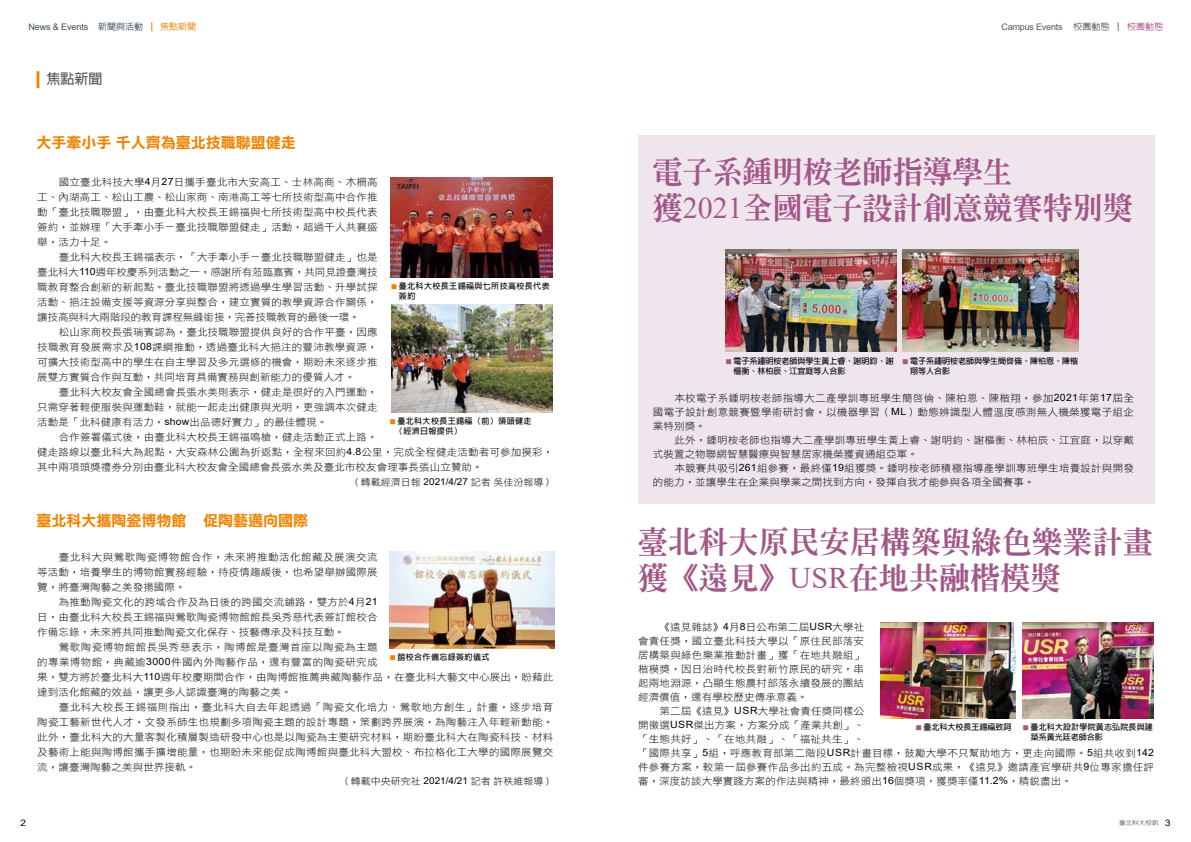
<style>
.page{position:relative;width:1191px;height:842px;background:#fff}
.page>*{position:absolute;margin:0;border:0;box-sizing:border-box;transform-origin:0 0}
.t1{font:800 30px/36px "Inn Ming";letter-spacing:.005em;color:#a35789}
.t2{font:15px "DF Li Hei Bd WIN BF";color:#f08300}
.t3{font:700 14px "Lin Gothic";color:#595757}
.t4{font:10px/15px "DF Li Hei Lt WIN BF";letter-spacing:.015em;color:#000;text-align:justify;scale:1.05 1}
.t5{font:9.5px "DF Li Hei Lt WIN BF";color:#000;scale:1.05 1}
.t6{font:9px "Arial";letter-spacing:-.01em;color:#3b4d57}
.t7{font:9px "Arial";letter-spacing:-.02em;color:#595757}
.t8{font:500 9px "Lin Gothic";color:#f08300}
.t9{font:500 9px "Lin Gothic";color:#a35789}
.t10{font:9px "Arial";color:#000;scale:1.1 1}
.t11{font:700 8px/10px "Lin Gothic";color:#000}
.t12{font:700 8px/10px "Lin Gothic";letter-spacing:.05em;color:#000}
.t13{font:700 8px/10px "Lin Gothic";letter-spacing:.02em;color:#000}
.t14{font:500 6px "Lin Gothic";color:#595757;scale:1.1 1}
.s1{font-family:"Lin Gothic";font-weight:500}
.s2{font-family:"Arial"}
.s3{font-size:6px;color:#f08300}
.s4{font-family:"Times New Roman";font-weight:400}
.s5{font-size:6px;color:#a35789}
.s6{font-family:"Microsoft Jheng Hei"}
.s7{font-family:"Microsoft Jheng Hei";font-weight:300}
.s8{font-family:"Arial";font-weight:400;font-size:9px;color:#000}
</style>
<div class="page">
<div style="left:638px;top:135px;width:516px;height:369px;background:#efe6ed"></div>
<svg style="left:37px;top:71px;width:2px;height:17px"></svg>
<img style="left:390px;top:177px;width:162px;height:101px">
<img style="left:390px;top:552px;width:164px;height:96px">
<img style="left:391px;top:305px;width:162px;height:107px">
<img style="left:902px;top:249px;width:176px;height:102px">
<img style="left:726px;top:249px;width:170px;height:102px">
<img style="left:880px;top:622px;width:135px;height:97px">
<img style="left:1022px;top:622px;width:131px;height:97px">
<p class="t6" style="left:28px;top:21px;width:116px">News &amp; Events <span class="s1">新聞與活動</span></p>
<p class="t8" style="left:160px;top:22px;width:37px">焦點新聞</p>
<h3 class="t3" style="left:46px;top:71px;width:57px">焦點新聞</h3>
<h2 class="t2" style="left:37px;top:135px;width:261px">大手牽小手千人齊為臺北技職聯盟健走</h2>
<p class="t4" style="left:37px;top:175px;width:326px;text-indent:22px">國立臺北科技大學<span class="s2">4</span>月<span class="s2">27</span>日攜手臺北市大安高工、士林高商、木柵高工、內湖高工、松山工農、松山家商、南港高工等七所技術型高中合作推動「臺北技職聯盟」，由臺北科大校長王錫福與七所技術型高中校長代表簽約，並辦理「大手牽小手－臺北技職聯盟健走」活動，超過千人共襄盛舉，活力十足。</p>
<p class="t4" style="left:37px;top:250px;width:326px;text-indent:22px">臺北科大校長王錫福表示，「大手牽小手－臺北技職聯盟健走」也是臺北科大<span class="s2">110</span>週年校慶系列活動之一，感謝所有蒞臨嘉賓，共同見證臺灣技職教育整合創新的新起點。臺北技職聯盟將透過學生學習活動、升學試探活動、挹注設備支援等資源分享與整合，建立實質的教學資源合作關係，讓技高與科大兩階段的教育課程無縫銜接，完善技職教育的最後一環。</p>
<p class="t4" style="left:37px;top:325px;width:326px;text-indent:22px">松山家商校長張瑞賓認為，臺北技職聯盟提供良好的合作平臺，因應技職教育發展需求及<span class="s2">108</span>課綱推動，透過臺北科大挹注的豐沛教學資源，可擴大技術型高中的學生在自主學習及多元選修的機會，期盼未來逐步推展雙方實質合作與互動，共同培育具備實務與創新能力的優質人才。</p>
<p class="t4" style="left:37px;top:385px;width:326px;text-indent:22px">臺北科大校友會全國總會長張水美則表示，健走是很好的入門運動，只需穿著輕便服裝與運動鞋，就能一起走出健康與光明，更強調本次健走活動是「北科健康有活力，<span class="s2">show</span>出品德好實力」的最佳體現。</p>
<p class="t4" style="left:37px;top:430px;width:493px;text-align:left;text-indent:22px">合作簽署儀式後，由臺北科大校長王錫福鳴槍，健走活動正式上路。<br>健走路線以臺北科大為起點，大安森林公園為折返點，全程來回約<span class="s2">4.8</span>公里，完成全程健走活動者可參加摸彩，其中兩項頭獎禮券分別由臺北科大校友會全國總會長張水美及臺北市校友會理事長張山立贊助。</p>
<p class="t5" style="left:351px;top:477px;width:194px">（轉載經濟日報 <span class="s2">2021/4/27</span> 記者吳佳汾報導）</p>
<p class="t12" style="left:399px;top:281px;width:152px;text-indent:-8px"><span class="s3">■</span> 臺北科大校長王錫福與七所技高校長代表簽約</p>
<p class="t12" style="left:395px;top:416px;width:138px;text-indent:-5px"><span class="s3">■</span> 臺北科大校長王錫福（前）領頭健走（經濟日報提供）</p>
<h2 class="t2" style="left:37px;top:513px;width:273px">臺北科大攜陶瓷博物館 促陶藝邁向國際</h2>
<p class="t4" style="left:37px;top:549px;width:326px;text-indent:22px">臺北科大與鶯歌陶瓷博物館合作，未來將推動活化館藏及展演交流等活動，培養學生的博物館實務經驗，待疫情趨緩後，也希望舉辦國際展覽，將臺灣陶藝之美發揚國際。</p>
<p class="t4" style="left:37px;top:594px;width:326px;text-indent:22px">為推動陶瓷文化的跨域合作及為日後的跨國交流鋪路，雙方於<span class="s2">4</span>月<span class="s2">21</span>日，由臺北科大校長王錫福與鶯歌陶瓷博物館館長吳秀慈代表簽訂館校合作備忘錄，未來將共同推動陶瓷文化保存、技藝傳承及科技互動。</p>
<p class="t4" style="left:37px;top:639px;width:493px;text-align:left;text-indent:22px">鶯歌陶瓷博物館館長吳秀慈表示，陶博館是臺灣首座以陶瓷為主題<br>的專業博物館，典藏逾<span class="s2">3000</span>件國內外陶藝作品，還有豐富的陶瓷研究成<br>果，雙方將於臺北科大<span class="s2">110</span>週年校慶期間合作，由陶博館推薦典藏陶藝作品，在臺北科大藝文中心展出，盼藉此達到活化館藏的效益，讓更多人認識臺灣的陶藝之美。</p>
<p class="t4" style="left:37px;top:699px;width:493px;text-indent:22px">臺北科大校長王錫福則指出，臺北科大自去年起透過「陶瓷文化培力．鶯歌地方創生」計畫，逐步培育陶瓷工藝新世代人才，文發系師生也規劃多項陶瓷主題的設計專題，策劃跨界展演，為陶藝注入年輕新動能。此外，臺北科大的大量客製化積層製造研發中心也是以陶瓷為主要研究材料，期盼臺北科大在陶瓷科技、材料及藝術上能與陶博館攜手擴增能量，也期盼未來能促成陶博館與臺北科大盟校、布拉格化工大學的國際展覽交流，讓臺灣陶藝之美與世界接軌。</p>
<p class="t5" style="left:341px;top:777px;width:204px">（轉載中央研究社 <span class="s2">2021/4/21</span> 記者許秩維報導）</p>
<p class="t12" style="left:390px;top:652px;width:101px"><span class="s3">■</span> 館校合作備忘錄簽約儀式</p>
<p class="t7" style="left:1001px;top:21px;width:109px">Campus Events <span class="s1">校園動態</span></p>
<p class="t9" style="left:1127px;top:22px;width:37px">校園動態</p>
<h1 class="t1" style="left:653px;top:154px;width:481px">電子系鍾明桉老師指導學生<br>獲<span class="s4">2021</span>全國電子設計創意競賽特別獎</h1>
<p class="t11" style="left:733px;top:356px;width:162px;text-indent:-8px"><span class="s5">■</span> 電子系鍾明桉老師與學生黃上睿、謝明鈞、謝樞衡、林柏辰、江宜庭等人合影</p>
<p class="t11" style="left:910px;top:356px;width:170px;text-indent:-8px"><span class="s5">■</span> 電子系鍾明桉老師與學生簡<span class="s6">啓</span>倫、陳柏恩、陳楷翔等人合影</p>
<p class="t4" style="left:653px;top:391px;width:459px;line-height:14px;text-indent:22px">本校電子系鍾明桉老師指導大二產學訓專班學生簡<span class="s7">啓</span>倫、陳柏恩、陳楷翔，參加<span class="s2">2021</span>年第<span class="s2">17</span>屆全國電子設計創意競賽暨學術研討會，以機器學習（<span class="s2">ML</span>）動態辨識型人體<span class="s7">溫</span>度感測無人機榮獲電子組企業特別獎。</p>
<p class="t4" style="left:653px;top:433px;width:460px;line-height:14px;text-indent:22px">此外，鍾明桉老師也指導大二產學訓專班學生黃上睿、謝明鈞、謝樞衡、林柏辰、江宜庭，以穿戴式裝置之物聯網智慧醫療與智慧居家機榮獲資通組亞軍。</p>
<p class="t4" style="left:653px;top:461px;width:459px;line-height:14px;text-indent:22px">本競賽共吸引<span class="s2">261</span>組參賽，最終僅<span class="s2">19</span>組獲獎。鍾明桉老師積極指導產學訓專班學生培養設計與開發的能力，並讓學生在企業與學業之間找到方向，發揮自我才能參與各項全國賽事。</p>
<h1 class="t1" style="left:638px;top:524px;width:516px">臺北科大原民安居構築與綠色樂業計畫獲《遠見》<span class="s4">USR</span>在地共融楷模獎</h1>
<p class="t4" style="left:638px;top:620px;width:217px;line-height:14px;text-indent:22px">《遠見雜誌》<span class="s2">4</span>月<span class="s2">8</span>日公布第二屆<span class="s2">USR</span>大學社會責任獎，國立臺北科技大學以「原住民部落安居構築與綠色樂業推動計畫」獲「在地共融組」楷模獎，因日治時代校長對新竹原民的研究，串起兩地淵源，凸顯生態農村部落永續發展的團結經濟價值，還有學校歷史傳承意義。</p>
<p class="t4" style="left:638px;top:704px;width:493px;line-height:14px;text-align:left;text-indent:22px">第二屆《遠見》<span class="s2">USR</span>大學社會責任獎同樣公<br>開徵選<span class="s2">USR</span>傑出方案，方案分成「產業共創」、<br>「生態共好」、「在地共融」、「福祉共生」、<br>「國際共享」<span class="s2">5</span>組，呼應教育部第二階段<span class="s2">USR</span>計畫目標，鼓勵大學不只幫助地方，更走向國際。<span class="s2">5</span>組共收到<span class="s2">142</span>件參賽方案，較第一屆參賽作品多出約五成。為完整檢視<span class="s2">USR</span>成果，《遠見》邀請產官學研共<span class="s2">9</span>位專家擔任評審，深度訪談大學實踐方案的作法與精神，最終頒出<span class="s2">16</span>個獎項，獲獎率僅<span class="s2">11.2%</span>，精銳盡出。</p>
<p class="t11" style="left:915px;top:722px;width:97px"><span class="s5">■</span> 臺北科大校長王錫福致詞</p>
<p class="t13" style="left:1030px;top:722px;width:124px;text-indent:-8px"><span class="s5">■</span> 臺北科大設計學院黃志弘院長與建築系黃光廷老師合影</p>
<p class="t10" style="left:20px;top:817px;width:7px">2</p>
<p class="t14" style="left:1119px;top:820px;width:48px">臺北科大校訊 <span class="s8">3</span></p>
</div>
